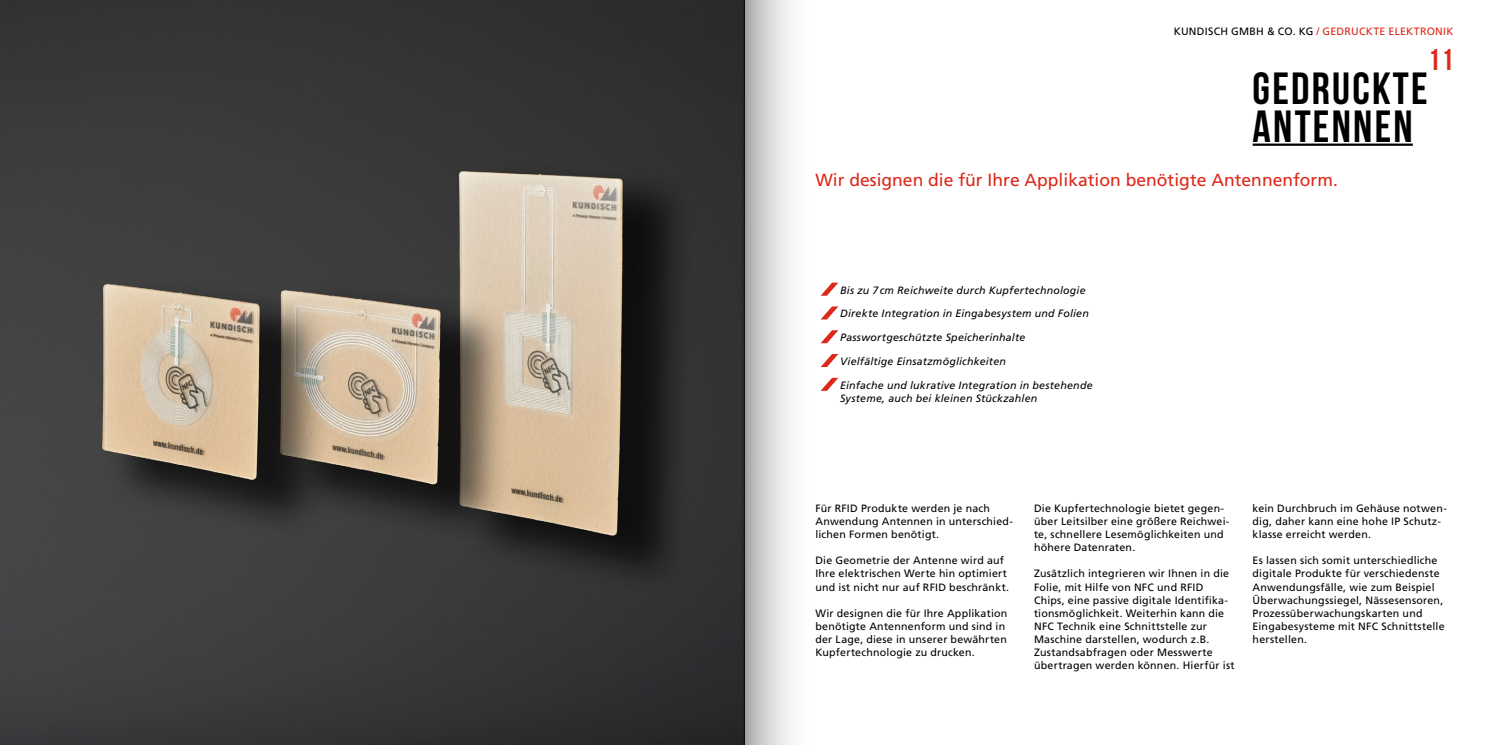
<style>
.page{position:relative;width:1489px;height:745px;background:#fff}
.page>*{position:absolute;margin:0;border:0;box-sizing:border-box;transform-origin:0 0}
.t1{font:700 45px/37.5px "Bebas Neue";letter-spacing:.05em;color:#000}
.t2{font:700 30px "Bebas Neue";color:#dc291a}
.t3{font:17.5px "Frutiger LT";color:#dc291a}
.Fließtext{font:10.62px/13.1px "Frutiger LT";letter-spacing:.02em;color:#000}
.liste{font:italic 10.62px/13.1px "Frutiger LT";letter-spacing:.02em;color:#000}
.t4{font:10.62px "Frutiger LT";letter-spacing:.02em;color:#dc291a}
.s1{color:#000}
.s2{font-style:normal;font-size:12.5px;color:#dc291a}
</style>
<div class="page">
<img style="left:0;top:0;width:674px;height:744px">
<hr style="left:1252px;top:143px;width:160px;height:3px;background:#000">
<svg style="left:820px;top:282px;width:19px;height:62px"></svg>
<svg style="left:820px;top:354px;width:19px;height:37px"></svg>
<div style="left:744px;top:0;width:70px;height:744px;background:linear-gradient(to right,#b3b3b3,#fff)"></div>
<div style="left:674px;top:0;width:70px;height:744px;background:#303031"></div>
<p class="t4" style="left:1173px;top:25px;width:281px"><span class="s1">KUNDISCH GMBH &amp; CO. KG</span> / GEDRUCKTE ELEKTRONIK</p>
<h2 class="t2" style="left:1427px;top:43px;width:27px">11</h2>
<p class="t1" style="left:1252px;top:69px;width:177px">GEDRUCKTE<br>ANTENNEN</p>
<h3 class="t3" style="left:815px;top:170px;width:524px">Wir designen die für Ihre Applikation benötigte Antennenform.</h3>
<p class="liste" style="left:827px;top:283px;width:259px"><span class="s2">⁄</span> Bis zu 7 cm Reichweite durch Kupfertechnologie</p>
<p class="liste" style="left:827px;top:307px;width:262px"><span class="s2">⁄</span> Direkte Integration in Eingabesystem und Folien</p>
<p class="liste" style="left:827px;top:331px;width:199px"><span class="s2">⁄</span> Passwortgeschützte Speicherinhalte</p>
<p class="liste" style="left:827px;top:354px;width:179px"><span class="s2">⁄</span> Vielfältige Einsatzmöglichkeiten</p>
<p class="liste" style="left:840px;top:378px;width:254px;text-indent:-12px"><span class="s2">⁄</span> Einfache und lukrative Integration in bestehende<br>Systeme, auch bei kleinen Stückzahlen</p>
<p class="Fließtext" style="left:815px;top:501px;width:199px">Für RFID Produkte werden je nach<br>Anwendung Antennen in unterschied&shy;lichen Formen benötigt.</p>
<p class="Fließtext" style="left:815px;top:553px;width:195px">Die Geometrie der Antenne wird auf<br>Ihre elektrischen Werte hin optimiert und ist nicht nur auf RFID beschränkt.</p>
<p class="Fließtext" style="left:815px;top:606px;width:193px">Wir designen die für Ihre Applikation benötigte Antennenform und sind in der Lage, diese in unserer bewährten Kupfertechnologie zu drucken.</p>
<p class="Fließtext" style="left:1033px;top:501px;width:197px">Die Kupfertechnologie bietet gegen&shy;über Leitsilber eine größere Reichwei&shy;te, schnellere Lesemöglichkeiten und höhere Datenraten.</p>
<p class="Fließtext" style="left:1033px;top:567px;width:202px">Zusätzlich integrieren wir Ihnen in die Folie, mit Hilfe von NFC und RFID Chips, eine passive digitale Identifika&shy;tionsmöglichkeit. Weiterhin kann die NFC Technik eine Schnittstelle zur Maschine darstellen, wodurch z.B.<br>Zustandsabfragen oder Messwerte übertragen werden können. Hierfür ist</p>
<p class="Fließtext" style="left:1252px;top:501px;width:196px">kein Durchbruch im Gehäuse notwen&shy;dig, daher kann eine hohe IP Schutz&shy;klasse erreicht werden.</p>
<p class="Fließtext" style="left:1252px;top:553px;width:193px">Es lassen sich somit unterschiedliche digitale Produkte für verschiedenste Anwendungsfälle, wie zum Beispiel Überwachungssiegel, Nässesensoren, Prozessüberwachungskarten und Eingabesysteme mit NFC Schnittstelle herstellen.</p>
</div>
